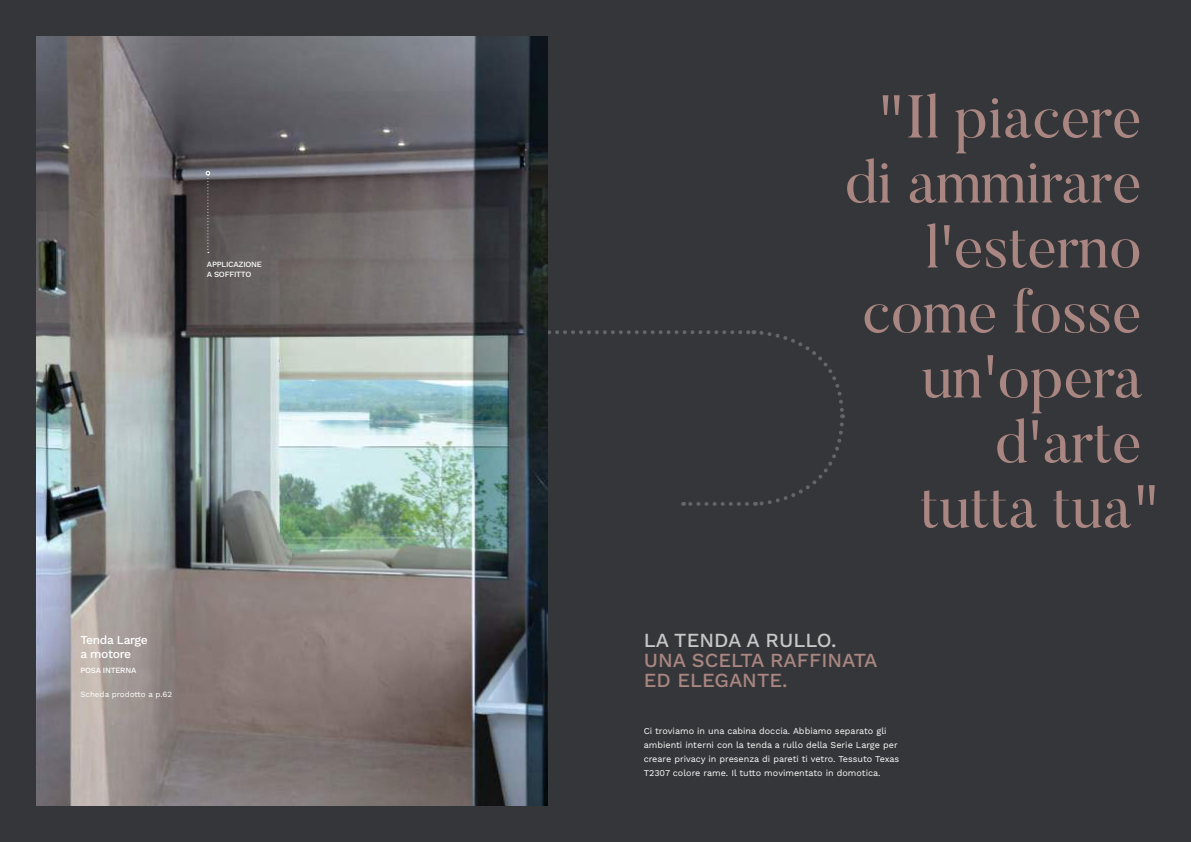
<style>
.page{position:relative;width:1191px;height:842px;background:#353639}
.page>*{position:absolute;margin:0;border:0;box-sizing:border-box;transform-origin:0 0}
.t1{font:60px "Butler";color:#a98681}
.t2{font:500 20px/20px "Work Sans";color:#a98681}
.t3{font:500 20px "Work Sans";color:#c6c8c8}
.t4{font:500 12px/14.4px "Work Sans";letter-spacing:-.03em;color:#fff}
.t5{font:9px/14px "Work Sans";color:#fff}
.t6{font:500 8px/9.6px "Work Sans";letter-spacing:-.03em;color:#fff}
.t7{font:8px "Work Sans";color:#fff}
</style>
<div class="page">
<svg style="left:547px;top:328px;width:298px;height:180px"></svg>
<img style="left:36px;top:36px;width:511px;height:770px">
<svg style="left:206px;top:171px;width:4px;height:82px"></svg>
<p class="t6" style="left:207px;top:260px;width:57px">APPLICAZIONE<br>A SOFFITTO</p>
<h3 class="t4" style="left:80px;top:633px;width:69px">Tenda Large a motore</h3>
<p class="t6" style="left:80px;top:665px;width:57px">POSA INTERNA</p>
<p class="t7" style="left:80px;top:689px;width:93px">Scheda prodotto a p.62</p>
<h1 class="t1" style="left:876px;top:79px;width:266px">"Il piacere</h1>
<h1 class="t1" style="left:845px;top:144px;width:298px">di ammirare</h1>
<h1 class="t1" style="left:925px;top:209px;width:217px">l'esterno</h1>
<h1 class="t1" style="left:862px;top:274px;width:281px">come fosse</h1>
<h1 class="t1" style="left:921px;top:339px;width:223px">un'opera</h1>
<h1 class="t1" style="left:995px;top:404px;width:148px">d'arte</h1>
<h1 class="t1" style="left:920px;top:469px;width:242px">tutta tua"</h1>
<h2 class="t3" style="left:643px;top:629px;width:194px">LA TENDA A RULLO.</h2>
<h2 class="t2" style="left:643px;top:651px;width:235px">UNA SCELTA RAFFINATA<br>ED ELEGANTE.</h2>
<p class="t5" style="left:643px;top:725px;width:257px">Ci troviamo in una cabina doccia. Abbiamo separato gli ambienti interni con la tenda a rullo della Serie Large per creare privacy in presenza di pareti ti vetro. Tessuto Texas T2307 colore rame. Il tutto movimentato in domotica.</p>
</div>
